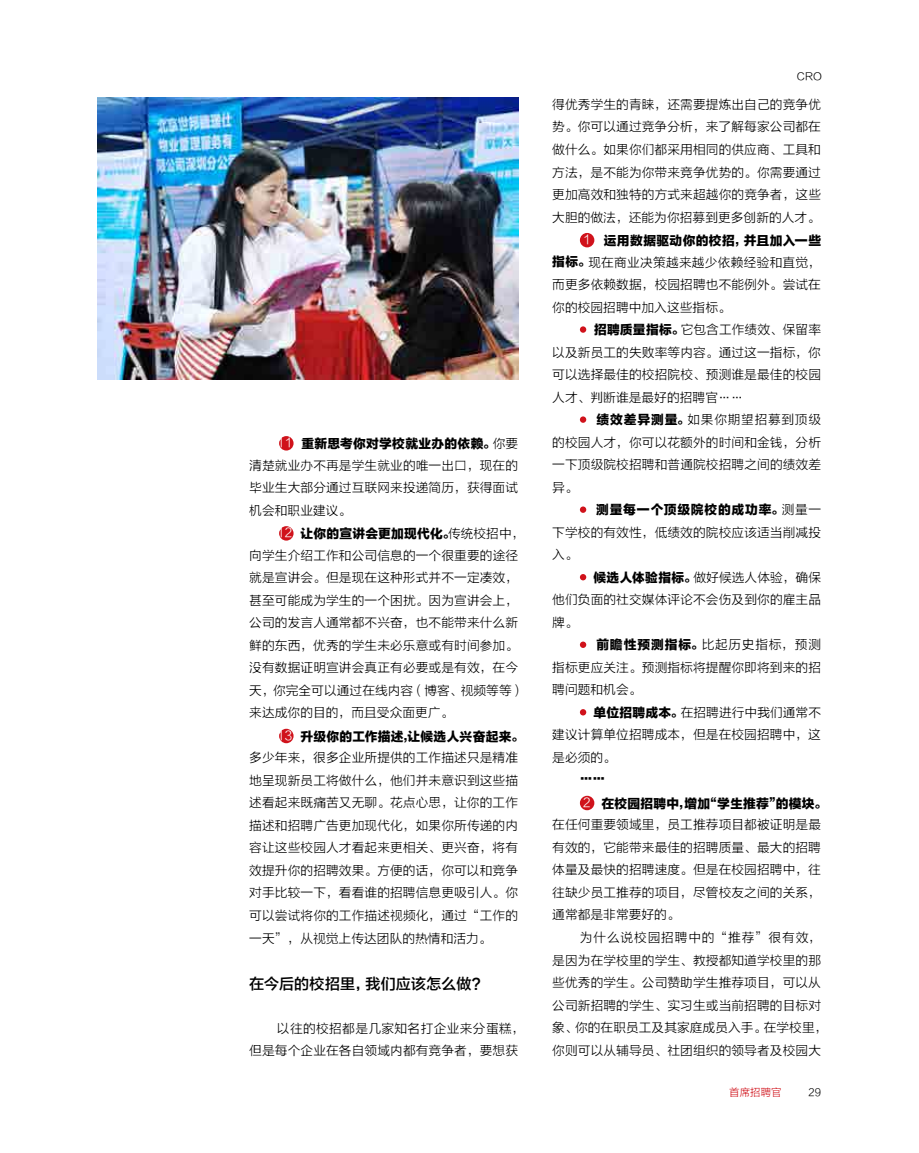
<style>
.page{position:relative;width:919px;height:1153px;background:#fff}
.page>*{position:absolute;margin:0;border:0;box-sizing:border-box;transform-origin:0 0}
.t1{font:15px "FZLTZHK GBK1 0";letter-spacing:.01em;color:#000}
.t2{font:12.75px/22.5px "FZLTXHK";letter-spacing:.005em;color:#000;text-align:justify}
.t3{font:12.75px/24.9px "FZLTTHJW GB1 0";letter-spacing:.025em;color:#000}
.t4{font:12.75px "FZLTTHJW GB1 0";letter-spacing:.06em;color:#000}
.t5{font:10.5px "FZLTXHK";color:#d0121b}
.t6{font:10.5px "FZLTXHK";color:#000}
.s1{font-family:"FZLTXHK";color:#fff}
.s2{font-family:"FZLTXHK"}
.s3{font-family:"FZLTTHJW GB1 0"}
</style>
<div class="page">
<div style="left:279px;top:436px;width:14px;height:14px;background:#d0121b;border-radius:50%"></div>
<div style="left:279px;top:526px;width:14px;height:14px;background:#d0121b;border-radius:50%"></div>
<div style="left:279px;top:728px;width:14px;height:15px;background:#d0121b;border-radius:50%"></div>
<div style="left:580px;top:233px;width:14px;height:14px;background:#d0121b;border-radius:50%"></div>
<div style="left:580px;top:326px;width:6px;height:7px;background:#d0121b;border-radius:50%"></div>
<div style="left:580px;top:416px;width:6px;height:7px;background:#d0121b;border-radius:50%"></div>
<div style="left:580px;top:506px;width:6px;height:7px;background:#d0121b;border-radius:50%"></div>
<svg style="left:580px;top:574px;width:6px;height:6px"></svg>
<div style="left:580px;top:641px;width:6px;height:7px;background:#d0121b;border-radius:50%"></div>
<svg style="left:580px;top:709px;width:6px;height:6px"></svg>
<div style="left:580px;top:795px;width:14px;height:15px;background:#d0121b;border-radius:50%"></div>
<img style="left:98px;top:98px;width:421px;height:282px">
<p class="t3" style="left:277px;top:432px;width:243px"><span class="s1">11</span> 重新思考你对学校就业办的依赖。<span class="s2">你要</span></p>
<p class="t2" style="left:249px;top:454px;width:270px">清楚就业办不再是学生就业的唯一出口，现在的毕业生大部分通过互联网来投递简历，获得面试机会和职业建议。</p>
<p class="t3" style="left:277px;top:522px;width:249px"><span class="s1">12</span> 让你的宣讲会更加现代化。<span class="s2">传统校招中，</span></p>
<p class="t2" style="left:249px;top:544px;width:277px;text-align:left">向学生介绍工作和公司信息的一个很重要的途径就是宣讲会。但是现在这种形式并不一定凑效，甚至可能成为学生的一个困扰。因为宣讲会上，公司的发言人通常都不兴奋，也不能带来什么新鲜的东西，优秀的学生未必乐意或有时间参加。没有数据证明宣讲会真正有必要或是有效，在今天，你完全可以通过在线内容（博客、视频等等）来达成你的目的，而且受众面更广。</p>
<p class="t3" style="left:277px;top:724px;width:249px"><span class="s1">13</span> 升级你的工作描述，让候选人兴奋起来。</p>
<p class="t2" style="left:249px;top:746px;width:270px">多少年来，很多企业所提供的工作描述只是精准地呈现新员工将做什么，他们并未意识到这些描述看起来既痛苦又无聊。花点心思，让你的工作描述和招聘广告更加现代化，如果你所传递的内容让这些校园人才看起来更相关、更兴奋，将有效提升你的招聘效果。方便的话，你可以和竞争对手比较一下，看看谁的招聘信息更吸引人。你可以尝试将你的工作描述视频化，通过“工作的一天”，从视觉上传达团队的热情和活力。</p>
<p class="t1" style="left:249px;top:975px;width:239px">在今后的校招里，我们应该怎么做？</p>
<p class="t2" style="left:249px;top:1016px;width:277px;text-indent:28px">以往的校招都是几家知名打企业来分蛋糕，但是每个企业在各自领域内都有竞争者，要想获</p>
<p class="t6" style="left:796px;top:70px;width:27px">CRO</p>
<p class="t2" style="left:552px;top:93px;width:270px">得优秀学生的青睐，还需要提炼出自己的竞争优势。你可以通过竞争分析，来了解每家公司都在做什么。如果你们都采用相同的供应商、工具和方法，是不能为你带来竞争优势的。你需要通过更加高效和独特的方式来超越你的竞争者，这些大胆的做法，还能为你招募到更多创新的人才。</p>
<p class="t3" style="left:583px;top:229px;width:239px"><span class="s1">1</span> 运用数据驱动你的校招，并且加入一些</p>
<p class="t2" style="left:552px;top:251px;width:270px"><span class="s3">指标。</span>现在商业决策越来越少依赖经验和直觉，而更多依赖数据，校园招聘也不能例外。尝试在你的校园招聘中加入这些指标。</p>
<p class="t2" style="left:552px;top:318px;width:270px;text-indent:42px"><span class="s3">招聘质量指标。</span>它包含工作绩效、保留率以及新员工的失败率等内容。通过这一指标，你可以选择最佳的校招院校、预测谁是最佳的校园人才、判断谁是最好的招聘官……</p>
<p class="t2" style="left:552px;top:408px;width:270px;text-indent:44px"><span class="s3">绩效差异测量。</span>如果你期望招募到顶级的校园人才，你可以花额外的时间和金钱，分析一下顶级院校招聘和普通院校招聘之间的绩效差异。</p>
<p class="t4" style="left:596px;top:502px;width:226px">测量每一个顶级院校的成功率。<span class="s2">测量一</span></p>
<p class="t2" style="left:552px;top:521px;width:270px">下学校的有效性，低绩效的院校应该适当削减投入。</p>
<p class="t2" style="left:552px;top:566px;width:270px;text-indent:41px"><span class="s3">候选人体验指标。</span>做好候选人体验，确保他们负面的社交媒体评论不会伤及到你的雇主品牌。</p>
<p class="t2" style="left:552px;top:633px;width:270px;text-indent:44px"><span class="s3">前瞻性预测指标。</span>比起历史指标，预测指标更应关注。预测指标将提醒你即将到来的招聘问题和机会。</p>
<p class="t2" style="left:552px;top:701px;width:270px;text-indent:41px"><span class="s3">单位招聘成本。</span>在招聘进行中我们通常不建议计算单位招聘成本，但是在校园招聘中，这是必须的。</p>
<p class="t3" style="left:580px;top:766px;width:249px">……<br><span class="s1">2</span> 在校园招聘中，增加“学生推荐”的模块。</p>
<p class="t2" style="left:552px;top:813px;width:270px">在任何重要领域里，员工推荐项目都被证明是最有效的，它能带来最佳的招聘质量、最大的招聘体量及最快的招聘速度。但是在校园招聘中，往往缺少员工推荐的项目，尽管校友之间的关系，通常都是非常要好的。</p>
<p class="t2" style="left:552px;top:926px;width:277px;text-align:left;text-indent:28px">为什么说校园招聘中的“推荐”很有效，是因为在学校里的学生、教授都知道学校里的那些优秀的学生。公司赞助学生推荐项目，可以从公司新招聘的学生、实习生或当前招聘的目标对象、你的在职员工及其家庭成员入手。在学校里，你则可以从辅导员、社团组织的领导者及校园大</p>
<p class="t5" style="left:729px;top:1086px;width:54px">首席招聘官</p>
<p class="t6" style="left:808px;top:1086px;width:14px">29</p>
</div>
